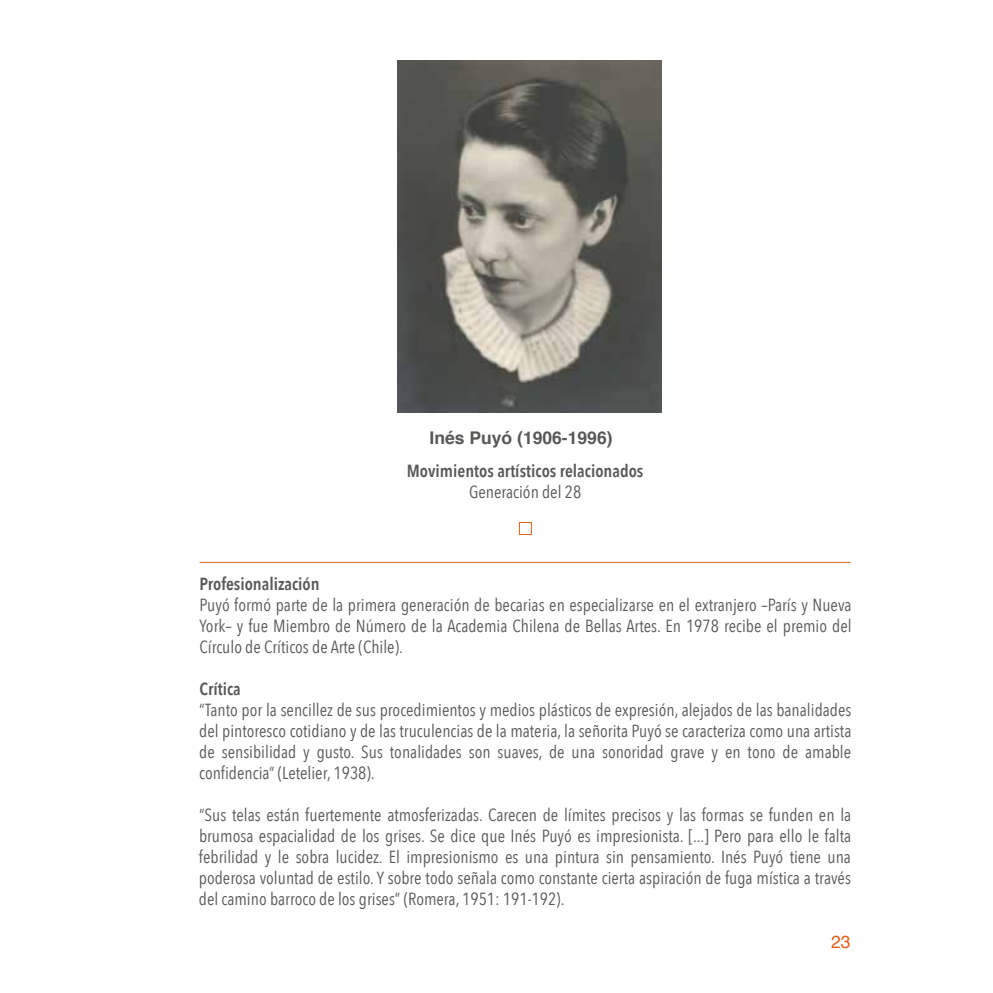
<style>
.page{position:relative;width:993px;height:993px;background:#fff}
.page>*{position:absolute;margin:0;border:0;box-sizing:border-box;transform-origin:0 0}
.t1{font:17.5px/21px "Avenir Next Condensed";color:#585856;text-align:justify}
.t2{font:600 17.5px "Avenir Next Condensed";color:#585856}
.t3{font:700 17.5px "Helvetica";color:#585856}
.t4{font:17.5px "Helvetica";color:#e1611d}
</style>
<div class="page">
<div style="left:519px;top:522px;width:12px;height:12px;border:1px solid #e1611d"></div>
<hr style="left:199px;top:562px;width:651px;height:1px;background:#e1611d">
<img style="left:398px;top:60px;width:263px;height:353px">
<p class="t3" style="left:429px;top:423px;width:184px">Inés Puyó (1906-1996)</p>
<p class="t2" style="left:407px;top:455px;width:238px">Movimientos artísticos relacionados</p>
<p class="t1" style="left:469px;top:480px;width:114px">Generación del 28</p>
<p class="t2" style="left:199px;top:568px;width:121px">Profesionalización</p>
<p class="t1" style="left:199px;top:593px;width:653px">Puyó formó parte de la primera generación de becarias en especializarse en el extranjero –París y Nueva York– y fue Miembro de Número de la Academia Chilena de Bellas Artes. En 1978 recibe el premio del Círculo de Críticos de Arte (Chile).</p>
<p class="t2" style="left:199px;top:673px;width:43px">Crítica</p>
<p class="t1" style="left:199px;top:698px;width:653px">“Tanto por la sencillez de sus procedimientos y medios plásticos de expresión, alejados de las banalidades del pintoresco cotidiano y de las truculencias de la materia, la señorita Puyó se caracteriza como una artista de sensibilidad y gusto. Sus tonalidades son suaves, de una sonoridad grave y en tono de amable confidencia” (Letelier, 1938).</p>
<p class="t1" style="left:199px;top:803px;width:653px">“Sus telas están fuertemente atmosferizadas. Carecen de límites precisos y las formas se funden en la brumosa espacialidad de los grises. Se dice que Inés Puyó es impresionista. [...] Pero para ello le falta febrilidad y le sobra lucidez. El impresionismo es una pintura sin pensamiento. Inés Puyó tiene una poderosa voluntad de estilo. Y sobre todo señala como constante cierta aspiración de fuga mística a través del camino barroco de los grises” (Romera, 1951: 191-192).</p>
<p class="t4" style="left:830px;top:927px;width:21px">23</p>
</div>
